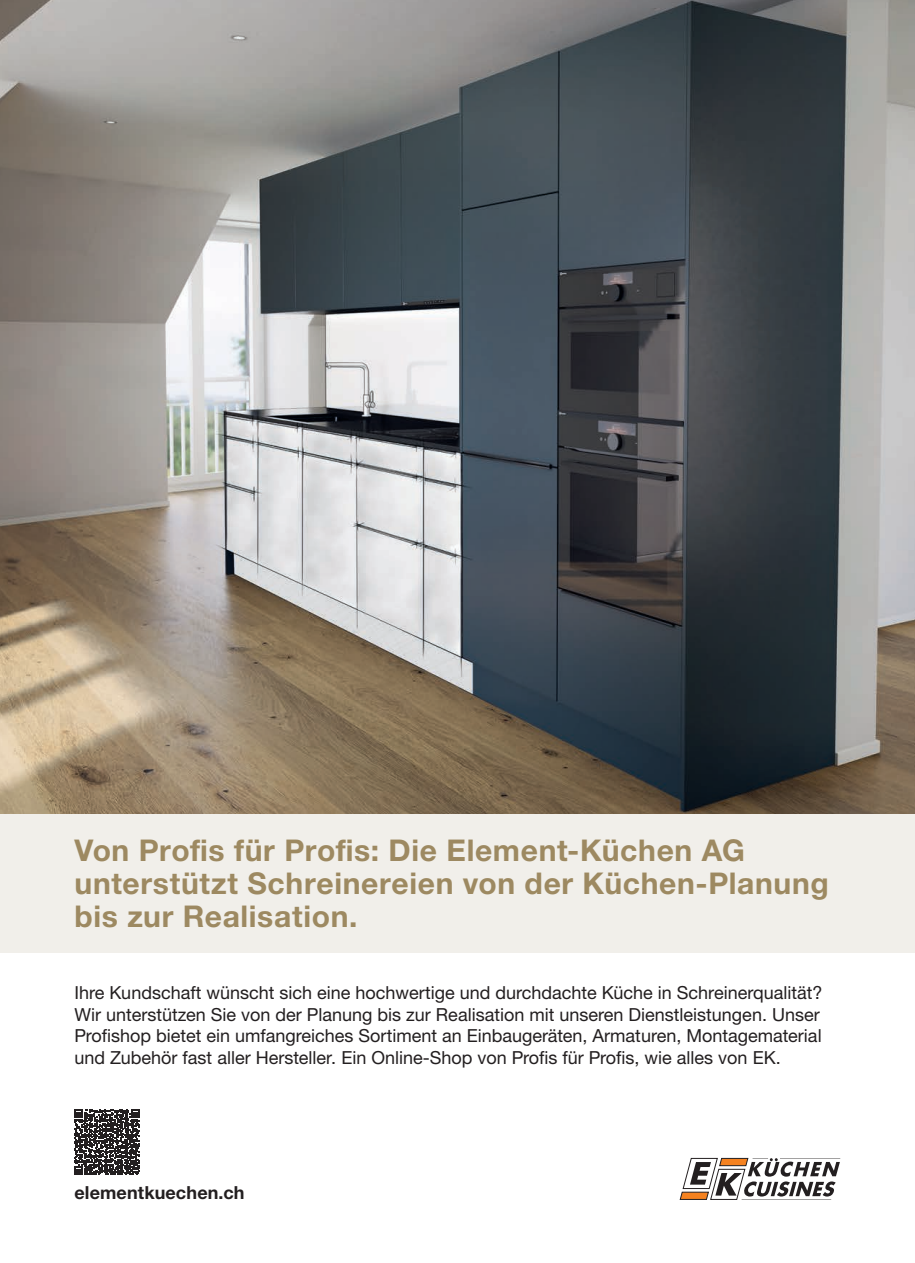
<style>
.page{position:relative;width:915px;height:1263px;background:#fff}
.page>*{position:absolute;margin:0;border:0;box-sizing:border-box;transform-origin:0 0}
.t1{font:700 30px/33px "Helvetica Neue LTW1 G";letter-spacing:.02em;color:#9d8961}
.t2{font:18px/21.6px "Helvetica Neue LTW1 G";color:#231f20}
.t3{font:700 18px "Helvetica Neue LTW1 G";letter-spacing:.005em;color:#231f20}
</style>
<div class="page">
<img style="left:0;top:0;width:914px;height:814px">
<svg style="left:679px;top:1158px;width:160px;height:42px"></svg>
<hr style="left:779px;top:1158px;width:61px;height:1px;background:#231f20">
<div style="left:0;top:814px;width:914px;height:138px;background:#f1efea"></div>
<svg style="left:74px;top:1109px;width:66px;height:66px"></svg>
<h1 class="t1" style="left:74px;top:834px;width:755px">Von Profis für Profis: Die Element-Küchen AG unterstützt Schreinereien von der Küchen-Planung bis zur Realisation.</h1>
<p class="t2" style="left:74px;top:981px;width:749px">Ihre Kundschaft wünscht sich eine hochwertige und durchdachte Küche in Schreinerqualität?<br>Wir unterstützen Sie von der Planung bis zur Realisation mit unseren Dienstleistungen. Unser Profishop bietet ein umfangreiches Sortiment an Einbaugeräten, Armaturen, Montagematerial und Zubehör fast aller Hersteller. Ein Online-Shop von Profis für Profis, wie alles von EK.</p>
<p class="t3" style="left:74px;top:1182px;width:171px">elementkuechen.ch</p>
</div>
